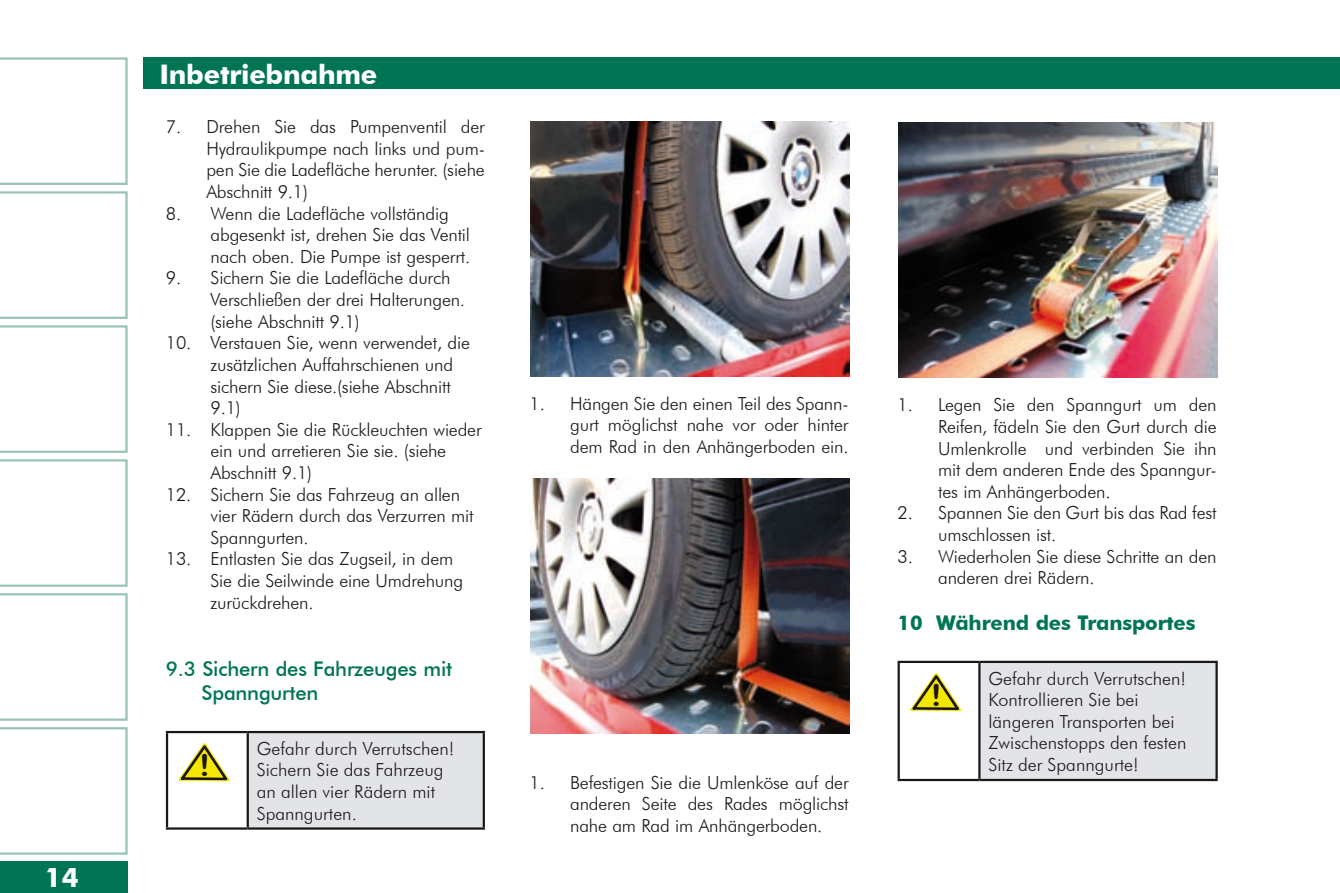
<style>
.page{position:relative;width:1340px;height:893px;background:#fff}
.page>*{position:absolute;margin:0;border:0;box-sizing:border-box;transform-origin:0 0}
.t1{font:30.15px "Arial Rounded MT Bold";color:#1a171c;scale:1.09 1}
.t2{font:700 27px "Futura BT";letter-spacing:-.01em;color:#fff}
.t3{font:500 20.25px/24.3px "Futura BT";letter-spacing:-.01em;color:#007556}
.t4{font:700 20.25px "Futura BT";letter-spacing:-.01em;color:#007556}
.t5{font:300 18px/21.6px "Futura BT";letter-spacing:-.01em;color:#1a171c}
</style>
<div class="page">
<div style="left:144px;top:57px;width:1195px;height:32px;background:#007556"></div>
<div style="left:0;top:861px;width:128px;height:32px;background:#007556"></div>
<svg style="left:0;top:727px;width:128px;height:128px"></svg>
<svg style="left:0;top:593px;width:128px;height:128px"></svg>
<svg style="left:0;top:459px;width:128px;height:128px"></svg>
<svg style="left:0;top:325px;width:128px;height:128px"></svg>
<svg style="left:0;top:191px;width:128px;height:128px"></svg>
<svg style="left:0;top:57px;width:128px;height:128px"></svg>
<hr style="left:1339px;top:57px;width:1px;height:32px;background:#007556">
<div style="left:248px;top:732px;width:236px;height:96px;background:#e3e4e5"></div>
<hr style="left:166px;top:731px;width:82px;height:2px;background:#1a171c">
<hr style="left:166px;top:733px;width:2px;height:94px;background:#1a171c">
<hr style="left:248px;top:731px;width:237px;height:2px;background:#1a171c">
<hr style="left:247px;top:733px;width:2px;height:94px;background:#1a171c">
<hr style="left:482px;top:733px;width:3px;height:94px;background:#1a171c">
<hr style="left:166px;top:827px;width:82px;height:3px;background:#1a171c">
<hr style="left:248px;top:827px;width:237px;height:3px;background:#1a171c">
<svg style="left:178px;top:743px;width:51px;height:39px"></svg>
<img style="left:530px;top:121px;width:319px;height:255px">
<img style="left:530px;top:478px;width:319px;height:255px">
<img style="left:898px;top:123px;width:319px;height:255px">
<div style="left:979px;top:662px;width:237px;height:118px;background:#e3e4e5"></div>
<hr style="left:897px;top:661px;width:82px;height:2px;background:#1a171c">
<hr style="left:897px;top:663px;width:2px;height:116px;background:#1a171c">
<hr style="left:979px;top:661px;width:238px;height:2px;background:#1a171c">
<hr style="left:978px;top:663px;width:2px;height:116px;background:#1a171c">
<hr style="left:1215px;top:663px;width:2px;height:116px;background:#1a171c">
<hr style="left:897px;top:779px;width:82px;height:2px;background:#1a171c">
<hr style="left:979px;top:779px;width:238px;height:2px;background:#1a171c">
<svg style="left:910px;top:673px;width:51px;height:38px"></svg>
<p class="t2" style="left:45px;top:861px;width:35px">14</p>
<p class="t2" style="left:159px;top:58px;width:219px">Inbetriebnahme</p>
<p class="t5" style="left:206px;top:116px;width:280px;text-align:justify;text-indent:-40px">7. Drehen Sie das Pumpenventil der Hydraulikpumpe nach links und pum&shy;pen Sie die Ladefläche herunter. (siehe Abschnitt 9.1)</p>
<p class="t5" style="left:210px;top:202px;width:261px;text-indent:-45px">8. Wenn die Ladefläche vollständig abgesenkt ist, drehen Sie das Ventil nach oben. Die Pumpe ist gesperrt.</p>
<p class="t5" style="left:210px;top:267px;width:256px;text-indent:-45px">9. Sichern Sie die Ladefläche durch<br>Verschließen der drei Halterungen. (siehe Abschnitt 9.1)</p>
<p class="t5" style="left:210px;top:332px;width:261px;text-indent:-45px">10. Verstauen Sie, wenn verwendet, die zusätzlichen Auffahrschienen und sichern Sie diese.(siehe Abschnitt<br>9.1)</p>
<p class="t5" style="left:210px;top:418px;width:273px;text-indent:-45px">11. Klappen Sie die Rückleuchten wieder ein und arretieren Sie sie. (siehe<br>Abschnitt 9.1)</p>
<p class="t5" style="left:210px;top:483px;width:265px;text-indent:-45px">12. Sichern Sie das Fahrzeug an allen vier Rädern durch das Verzurren mit<br>Spanngurten.</p>
<p class="t5" style="left:210px;top:548px;width:254px;text-indent:-45px">13. Entlasten Sie das Zugseil, in dem<br>Sie die Seilwinde eine Umdrehung zurückdrehen.</p>
<p class="t3" style="left:201px;top:656px;width:252px;text-indent:-36px">9.3 Sichern des Fahrzeuges mit<br>Spanngurten</p>
<p class="t1" style="left:199px;top:748px;width:12px">!</p>
<p class="t5" style="left:257px;top:737px;width:199px">Gefahr durch Verrutschen!<br>Sichern Sie das Fahrzeug an allen vier Rädern mit<br>Spanngurten.</p>
<p class="t5" style="left:529px;top:392px;width:17px">1.</p>
<p class="t5" style="left:570px;top:392px;width:280px;text-align:justify">Hängen Sie den einen Teil des Spann&shy;gurt möglichst nahe vor oder hinter dem Rad in den Anhängerboden ein.</p>
<p class="t5" style="left:529px;top:771px;width:17px">1.</p>
<p class="t5" style="left:570px;top:771px;width:280px;text-align:justify">Befestigen Sie die Umlenköse auf der anderen Seite des Rades möglichst nahe am Rad im Anhängerboden.</p>
<p class="t5" style="left:938px;top:394px;width:280px">Legen Sie den Spanngurt um den<br>Reifen, fädeln Sie den Gurt durch die<br>Umlenkrolle und verbinden Sie ihn mit dem anderen Ende des Spanngur&shy;tes im Anhängerboden.<br>Spannen Sie den Gurt bis das Rad fest umschlossen ist.<br>Wiederholen Sie diese Schritte an den anderen drei Rädern.</p>
<p class="t4" style="left:897px;top:611px;width:299px">10 Während des Transportes</p>
<p class="t5" style="left:897px;top:394px;width:17px">1.</p>
<p class="t5" style="left:897px;top:502px;width:17px">2.</p>
<p class="t5" style="left:897px;top:545px;width:17px">3.</p>
<p class="t1" style="left:930px;top:678px;width:12px">!</p>
<p class="t5" style="left:988px;top:667px;width:200px">Gefahr durch Verrutschen!<br>Kontrollieren Sie bei längeren Transporten bei<br>Zwischenstopps den festen<br>Sitz der Spanngurte!</p>
</div>
